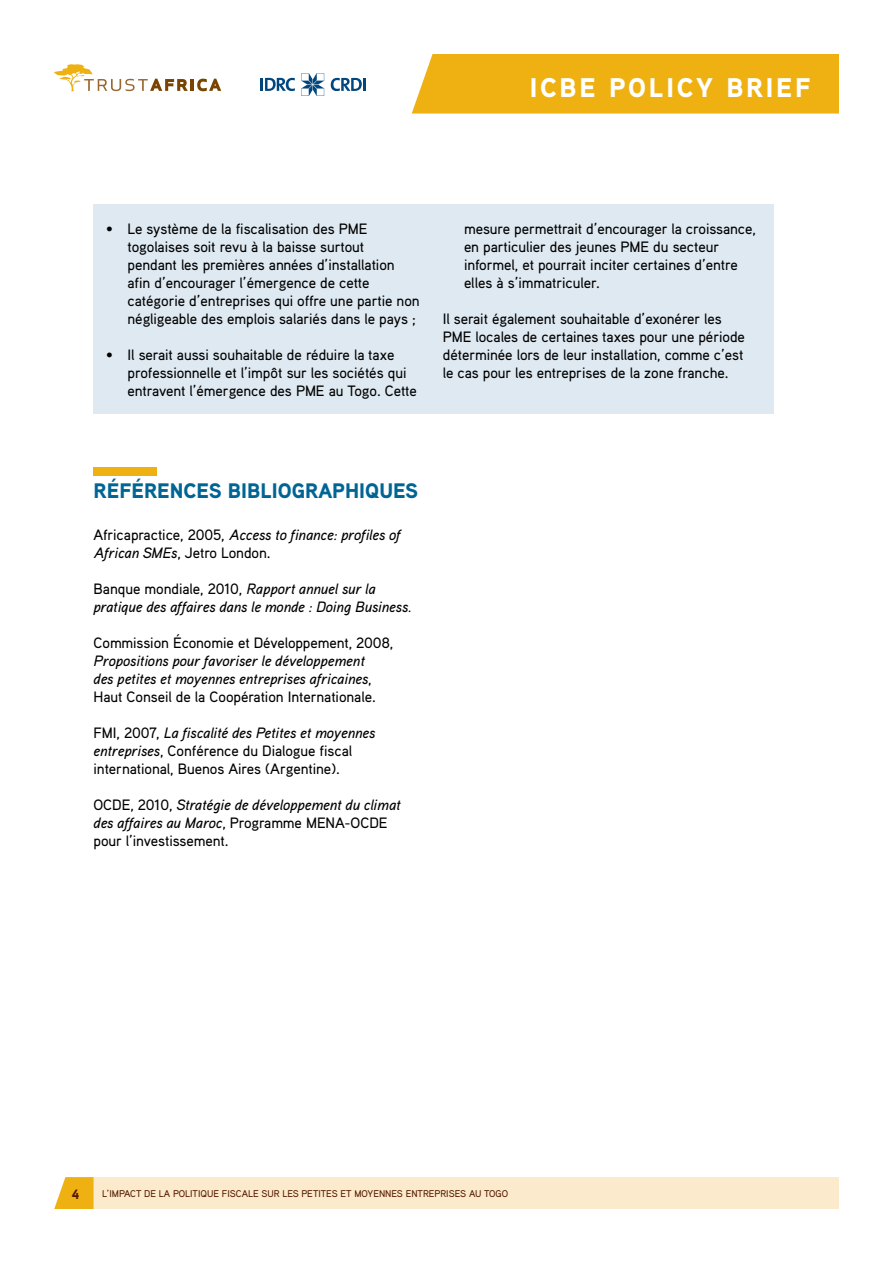
<style>
.page{position:relative;width:893px;height:1263px;background:#fff}
.page>*{position:absolute;margin:0;border:0;box-sizing:border-box;transform-origin:0 0}
.t1{font:900 27px "Aaux Pro";letter-spacing:.1em;color:#fff}
.t2{font:900 21px "Aaux Pro";color:#006594}
.t3{font:500 15px/18px "Aaux Pro";letter-spacing:-.005em;color:#000}
.t4{font:italic 500 15px/18px "Aaux Pro";letter-spacing:-.005em;color:#000}
.t5{font:900 13.5px "Aaux Pro";color:#551900}
.t6{font:500 9.75px "Aaux Pro";color:#551900}
.s1{font-style:normal}
.s2{font-style:italic}
</style>
<div class="page">
<div style="left:54px;top:1177px;width:785px;height:32px;background:#fbeacb"></div>
<div style="left:412px;top:54px;width:427px;height:60px;background:#eeb111"></div>
<svg style="left:54px;top:64px;width:167px;height:27px"></svg>
<svg style="left:260px;top:78px;width:35px;height:13px"></svg>
<svg style="left:331px;top:78px;width:34px;height:13px"></svg>
<svg style="left:301px;top:73px;width:23px;height:23px"></svg>
<div style="left:94px;top:467px;width:63px;height:8px;background:#eeb111"></div>
<div style="left:94px;top:204px;width:680px;height:210px;background:#dee9f1"></div>
<h1 class="t1" style="left:530px;top:70px;width:282px">ICBE POLICY BRIEF</h1>
<p class="t3" style="left:128px;top:219px;width:294px;text-indent:-21px">• Le système de la fiscalisation des PME togolaises soit revu à la baisse surtout<br>pendant les premières années d’installation afin d’encourager l’émergence de cette catégorie d’entreprises qui offre une partie non négligeable des emplois salariés dans le pays ;</p>
<p class="t3" style="left:128px;top:345px;width:291px;text-indent:-21px">• Il serait aussi souhaitable de réduire la taxe professionnelle et l’impôt sur les sociétés qui entravent l’émergence des PME au Togo. Cette</p>
<p class="t3" style="left:464px;top:219px;width:294px">mesure permettrait d’encourager la croissance, en particulier des jeunes PME du secteur informel, et pourrait inciter certaines d’entre elles à s’immatriculer.</p>
<p class="t3" style="left:443px;top:309px;width:304px">Il serait également souhaitable d’exonérer les PME locales de certaines taxes pour une période déterminée lors de leur installation, comme c’est le cas pour les entreprises de la zone franche.</p>
<h2 class="t2" style="left:94px;top:477px;width:325px">RÉFÉRENCES BIBLIOGRAPH IQUES</h2>
<p class="t4" style="left:94px;top:525px;width:309px"><span class="s1">Africapractice, 2005,</span> Access to finance: profiles of<br>African SMEs<span class="s1">, Jetro London.</span></p>
<p class="t4" style="left:94px;top:579px;width:320px"><span class="s1">Banque mondiale, 2010,</span> Rapport annuel sur la pratique des affaires dans le monde : Doing Business.</p>
<p class="t3" style="left:94px;top:633px;width:301px">Commission Économie et Développement, 2008,</p>
<p class="t4" style="left:94px;top:651px;width:284px">Propositions pour favoriser le développement des petites et moyennes entreprises africaines<span class="s1">,<br>Haut Conseil de la Coopération Internationale.</span></p>
<p class="t3" style="left:94px;top:723px;width:283px">FMI, 2007, <span class="s2">La fiscalité des Petites et moyennes entreprises</span>, Conférence du Dialogue fiscal international, Buenos Aires (Argentine).</p>
<p class="t3" style="left:94px;top:795px;width:309px">OCDE, 2010, <span class="s2">Stratégie de développement du climat des affaires au Maroc</span>, Programme MENA-OCDE pour l’investissement.</p>
<p class="t5" style="left:72px;top:1186px;width:9px">4</p>
<p class="t6" style="left:102px;top:1188px;width:408px">L’impact de la politique fiscale sur les petites et moyennes entreprises au Togo</p>
</div>
